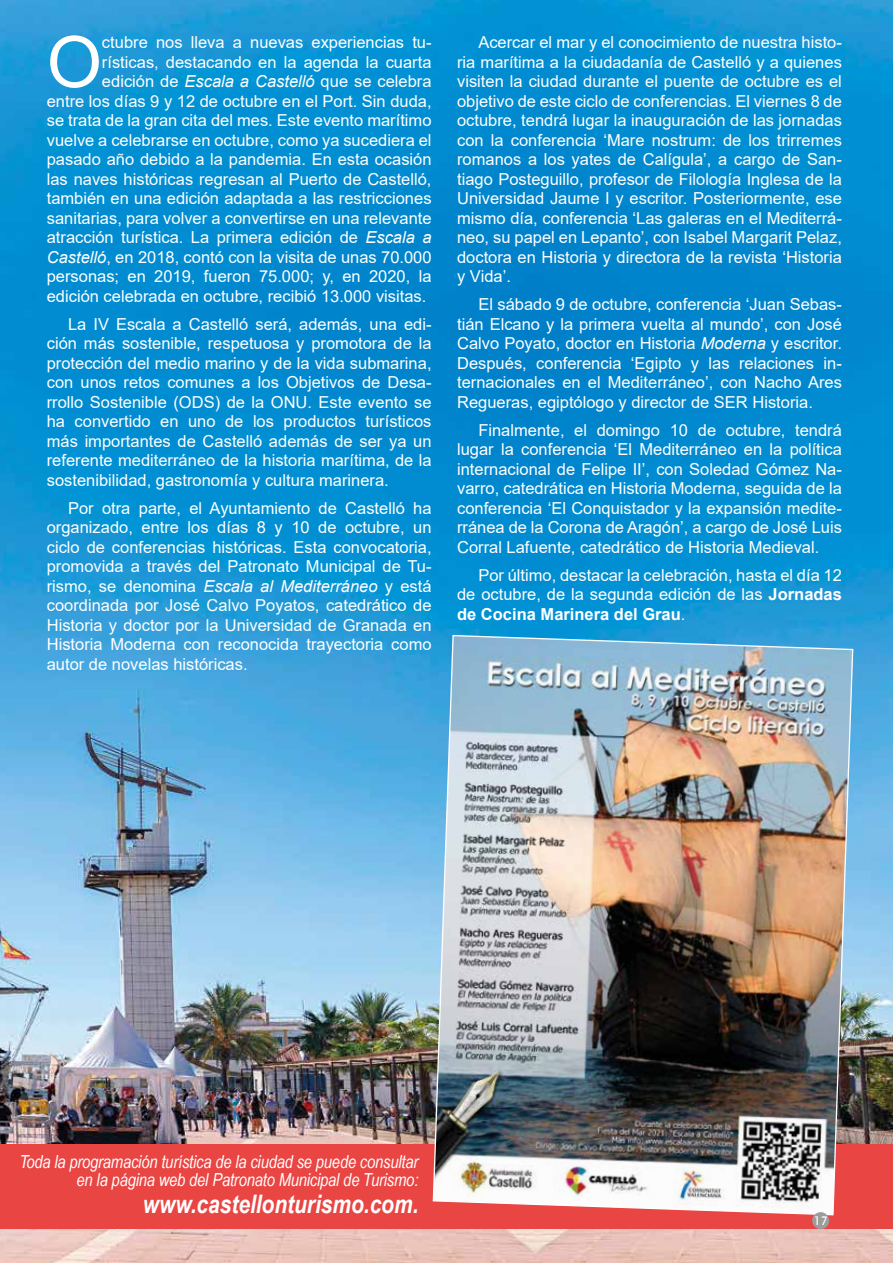
<style>
.page{position:relative;width:893px;height:1263px;background:#fff}
.page>*{position:absolute;margin:0;border:0;box-sizing:border-box;transform-origin:0 0}
.t1{font:70.95px "Arial";color:#fff}
.t2{font:italic 700 25.5px "Arial Narrow";color:#fff}
.t3{font:italic 18px/18px "Arial Narrow";letter-spacing:-.01em;color:#fff;text-align:right}
.t4{font:16.5px/19.5px "Arial";color:#fff;text-align:justify}
.t5{font:500 12px "Avant Garde IT Cby BT";color:#fff}
.s1{font-style:italic}
.s2{font-weight:700}
</style>
<div class="page">
<img style="left:0;top:0;width:893px;height:1263px">
<div style="left:0;top:1144px;width:893px;height:85px;background:#e94543"></div>
<img style="left:432px;top:634px;width:422px;height:582px">
<div style="left:812px;top:1212px;width:17px;height:17px;background:#9d9d9c;border-radius:50%"></div>
<h1 class="t1" style="left:47px;top:13px;width:57px">O</h1>
<p class="t4" style="left:102px;top:32px;width:331px">ctubre nos lleva a nuevas experiencias tu-</p>
<p class="t4" style="left:102px;top:52px;width:331px">rísticas, destacando en la agenda la cuarta</p>
<p class="t4" style="left:102px;top:71px;width:331px">edición de <span class="s1">Escala a Castelló</span> que se celebra</p>
<p class="t4" style="left:47px;top:91px;width:386px">entre los días 9 y 12 de octubre en el Port. Sin duda,</p>
<p class="t4" style="left:47px;top:110px;width:386px">se trata de la gran cita del mes. Este evento marítimo</p>
<p class="t4" style="left:47px;top:130px;width:386px">vuelve a celebrarse en octubre, como ya sucediera el</p>
<p class="t4" style="left:47px;top:149px;width:386px">pasado año debido a la pandemia. En esta ocasión</p>
<p class="t4" style="left:47px;top:169px;width:386px">las naves históricas regresan al Puerto de Castelló,</p>
<p class="t4" style="left:47px;top:188px;width:386px">también en una edición adaptada a las restricciones</p>
<p class="t4" style="left:47px;top:208px;width:386px">sanitarias, para volver a convertirse en una relevante</p>
<p class="t4" style="left:47px;top:227px;width:386px">atracción turística. La primera edición de <span class="s1">Escala a</span></p>
<p class="t4" style="left:47px;top:247px;width:386px"><span class="s1">Castelló</span>, en 2018, contó con la visita de unas 70.000</p>
<p class="t4" style="left:47px;top:266px;width:386px">personas; en 2019, fueron 75.000; y, en 2020, la</p>
<p class="t4" style="left:47px;top:286px;width:381px">edición celebrada en octubre, recibió 13.000 visitas.</p>
<p class="t4" style="left:47px;top:314px;width:386px;text-indent:21px">La IV Escala a Castelló será, además, una edi&shy;ción más sostenible, respetuosa y promotora de la protección del medio marino y de la vida submarina, con unos retos comunes a los Objetivos de Desa&shy;rrollo Sostenible (ODS) de la ONU. Este evento se ha convertido en uno de los productos turísticos más importantes de Castelló además de ser ya un referente mediterráneo de la historia marítima, de la sostenibilidad, gastronomía y cultura marinera.</p>
<p class="t4" style="left:47px;top:498px;width:386px;text-indent:21px">Por otra parte, el Ayuntamiento de Castelló ha organizado, entre los días 8 y 10 de octubre, un ciclo de conferencias históricas. Esta convocatoria, promovida a través del Patronato Municipal de Tu&shy;rismo, se denomina <span class="s1">Escala al Mediterráneo</span> y está coordinada por José Calvo Poyatos, catedrático de Historia y doctor por la Universidad de Granada en Historia Moderna con reconocida trayectoria como autor de novelas históricas.</p>
<p class="t4" style="left:457px;top:32px;width:386px;text-indent:21px">Acercar el mar y el conocimiento de nuestra histo&shy;ria marítima a la ciudadanía de Castelló y a quienes visiten la ciudad durante el puente de octubre es el objetivo de este ciclo de conferencias. El viernes 8 de octubre, tendrá lugar la inauguración de las jornadas con la conferencia ‘Mare nostrum: de los trirremes romanos a los yates de Calígula’, a cargo de San&shy;tiago Posteguillo, profesor de Filología Inglesa de la Universidad Jaume I y escritor. Posteriormente, ese mismo día, conferencia ‘Las galeras en el Mediterrá&shy;neo, su papel en Lepanto’, con Isabel Margarit Pelaz, doctora en Historia y directora de la revista ‘Historia y Vida’.</p>
<p class="t4" style="left:457px;top:295px;width:386px;text-indent:21px">El sábado 9 de octubre, conferencia ‘Juan Sebas&shy;tián Elcano y la primera vuelta al mundo’, con José Calvo Poyato, doctor en Historia <span class="s1">Moderna</span> y escritor.<br>Después, conferencia ‘Egipto y las relaciones in&shy;ternacionales en el Mediterráneo’, con Nacho Ares Regueras, egiptólogo y director de SER Historia.</p>
<p class="t4" style="left:457px;top:420px;width:386px;text-indent:21px">Finalmente, el domingo 10 de octubre, tendrá lugar la conferencia ‘El Mediterráneo en la política internacional de Felipe II’, con Soledad Gómez Na&shy;varro, catedrática en Historia Moderna, seguida de la conferencia ‘El Conquistador y la expansión medite&shy;rránea de la Corona de Aragón’, a cargo de José Luis Corral Lafuente, catedrático de Historia Medieval.</p>
<p class="t4" style="left:457px;top:565px;width:386px;text-indent:21px">Por último, destacar la celebración, hasta el día 12 de octubre, de la segunda edición de las <span class="s2">Jornadas de Cocina Marinera del Grau</span>.</p>
<p class="t3" style="left:19px;top:1152px;width:400px">Toda la programación turística de la ciudad se puede consultar en la página web del Patronato Municipal de Turismo:</p>
<h2 class="t2" style="left:143px;top:1185px;width:277px">www.castellonturismo.com.</h2>
<p class="t5" style="left:814px;top:1213px;width:15px">17</p>
</div>
